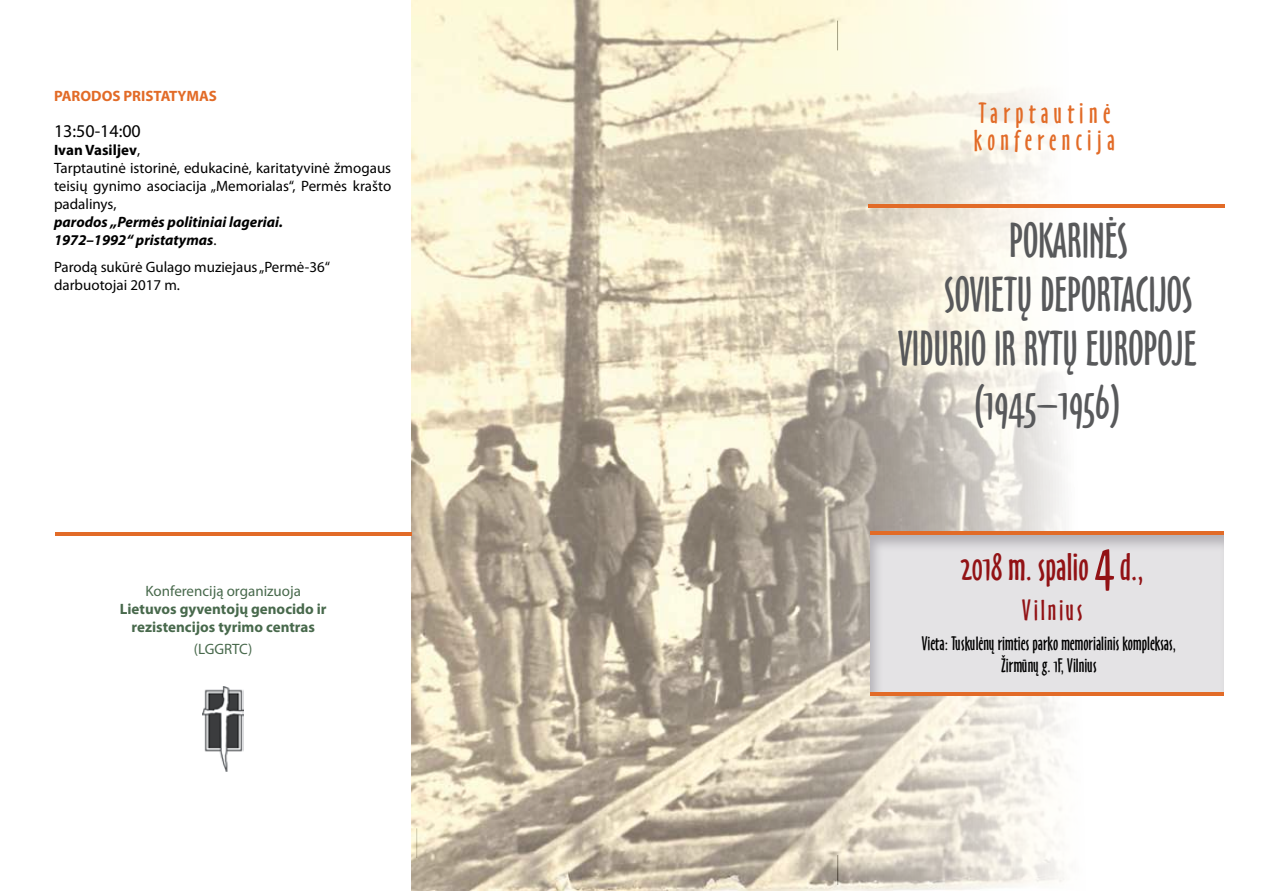
<style>
.page{position:relative;width:1263px;height:893px;background:#fff}
.page>*{position:absolute;margin:0;border:0;box-sizing:border-box;transform-origin:0 0}
.t1{font:45px "Oz Handicraft BT";color:#58595b}
.t2{font:36px "Oz Handicraft BT";color:#921215}
.t3{font:27px/27px "Oz Handicraft BT";letter-spacing:.2em;color:#e26b27}
.t4{font:27px "Oz Handicraft BT";letter-spacing:.1em;color:#921215}
.t5{font:18px/21.6px "Oz Handicraft BT";color:#000;text-align:center}
.t6{font:18px "Myriad Pro";color:#000}
.t7{font:15px/18px "Myriad Pro";color:#000}
.t8{font:italic 700 15px/18px "Myriad Pro";color:#000}
.t9{font:700 15px/18px "Myriad Pro";color:#48694c;text-align:center}
.t10{font:15px "Myriad Pro";color:#48694c}
.t11{font:700 15px "Myriad Pro";color:#e26b27}
.s1{font-weight:700}
.s2{font-weight:400;font-style:normal}
.s3{font-size:54px}
</style>
<div class="page">
<img style="left:411px;top:0;width:656px;height:890px">
<div style="left:860px;top:526px;width:366px;height:167px;background:#b9b7bc;opacity:.75"></div>
<hr style="left:870px;top:531px;width:353px;height:4px;background:#e26b27">
<hr style="left:868px;top:204px;width:357px;height:4px;background:#e26b27">
<hr style="left:870px;top:692px;width:353px;height:4px;background:#e26b27">
<img style="left:203px;top:687px;width:41px;height:85px">
<svg style="left:55px;top:532px;width:356px;height:3px"></svg>
<p class="t11" style="left:54px;top:86px;width:164px">PARODOS PRISTATYMAS</p>
<p class="t6" style="left:54px;top:120px;width:88px">13:50-14:00</p>
<p class="t7" style="left:54px;top:141px;width:339px"><span class="s1">Ivan Vasiljev</span>,<br>Tarptautinė istorinė, edukacinė, karitatyvinė žmogaus teisių gynimo asociacija „Memorialas“, Permės krašto padalinys,</p>
<p class="t8" style="left:54px;top:213px;width:231px">parodos „Permės politiniai lageriai.<br>1972–1992“ pristatymas<span class="s2">.</span></p>
<p class="t7" style="left:54px;top:257px;width:278px">Parodą sukūrė Gulago muziejaus „Permė-36“ darbuotojai 2017 m.</p>
<p class="t10" style="left:145px;top:582px;width:157px">Konferenciją organizuoja</p>
<p class="t9" style="left:120px;top:599px;width:208px">Lietuvos gyventojų genocido ir rezistencijos tyrimo centras</p>
<p class="t10" style="left:194px;top:639px;width:60px">(LGGRTC)</p>
<h3 class="t3" style="left:974px;top:99px;width:143px">Tarptautinė konferencija</h3>
<h1 class="t1" style="left:1009px;top:211px;width:120px">POKARINĖS</h1>
<h1 class="t1" style="left:944px;top:265px;width:250px">SOVIETŲ DEPORTACIJOS</h1>
<h1 class="t1" style="left:898px;top:319px;width:300px">VIDURIO IR RYTŲ EUROPOJE</h1>
<h1 class="t1" style="left:974px;top:373px;width:147px">(1945–1956)</h1>
<h2 class="t2" style="left:961px;top:543px;width:184px">2018 m. spalio <span class="s3">4</span> d.,</h2>
<h3 class="t4" style="left:1022px;top:592px;width:62px">Vilnius</h3>
<p class="t5" style="left:922px;top:633px;width:256px">Vieta: Tuskulėnų rimties parko memorialinis kompleksas,<br>Žirmūnų g. 1F, Vilnius</p>
</div>
